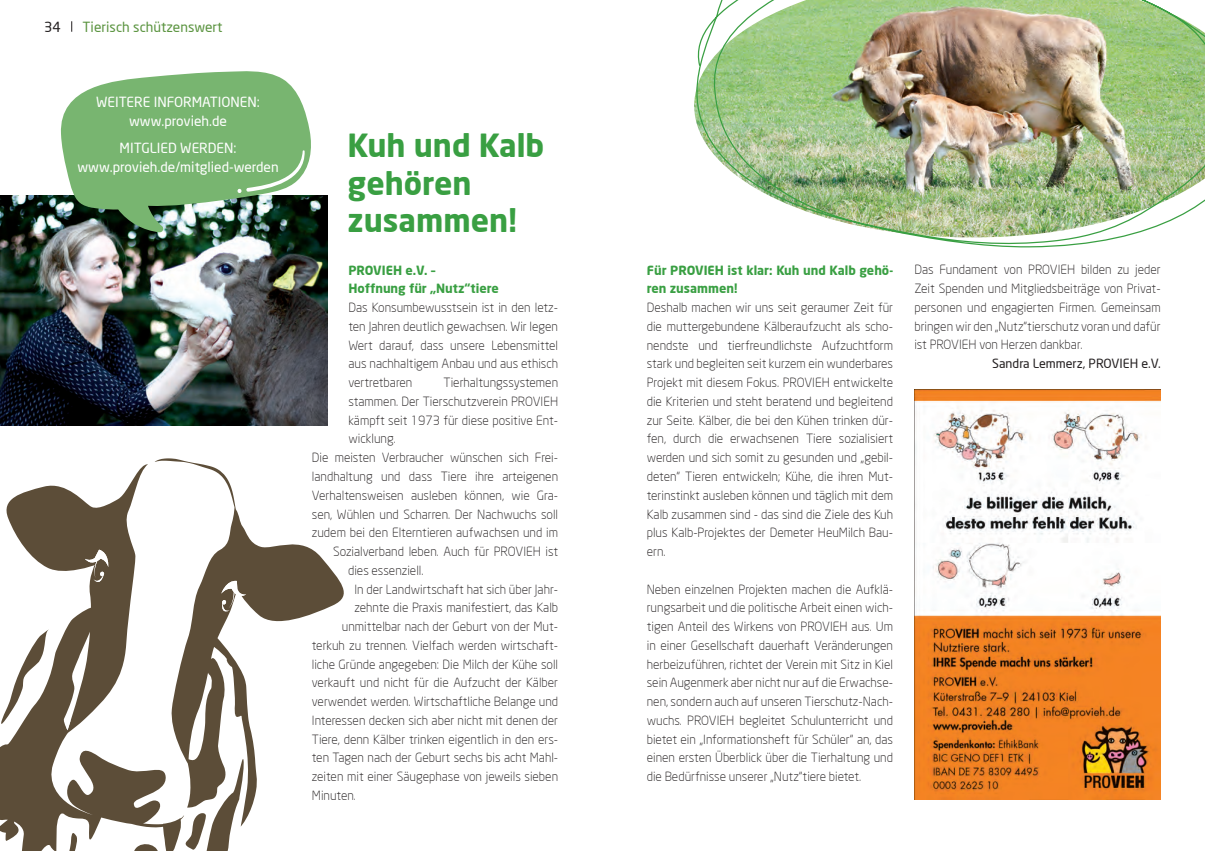
<style>
.page{position:relative;width:1205px;height:851px;background:#fff}
.page>*{position:absolute;margin:0;border:0;box-sizing:border-box;transform-origin:0 0}
.t1{font:700 31.25px/37.5px "Neo Sans";color:#399f42}
.t2{font:13.75px/18.8px "Neo Sans";color:#fff;text-align:center}
.t3{font:13.75px "Neo Sans";color:#5b9440}
.t4{font:13.75px "Neo Sans";color:#231f20}
.t5{font:300 12.5px/18.8px "Neo Sans";color:#231f20;text-align:justify}
.t6{font:700 12.5px/18.8px "Neo Sans";color:#399f42}
.t7{font:12.5px "Neo Sans";color:#231f20}
</style>
<div class="page">
<img style="left:914px;top:390px;width:246px;height:409px">
<img style="left:0;top:195px;width:327px;height:230px">
<svg style="left:0;top:464px;width:148px;height:386px;fill:#5c4d38"></svg>
<svg style="left:66px;top:719px;width:5px;height:11px"></svg>
<svg style="left:155px;top:458px;width:189px;height:363px"></svg>
<svg style="left:85px;top:549px;width:24px;height:39px"></svg>
<svg style="left:221px;top:580px;width:25px;height:36px"></svg>
<svg style="left:0;top:626px;width:52px;height:106px"></svg>
<svg style="left:62px;top:829px;width:21px;height:21px"></svg>
<svg style="left:0;top:817px;width:13px;height:33px"></svg>
<svg style="left:130px;top:753px;width:115px;height:97px"></svg>
<svg style="left:59px;top:71px;width:254px;height:161px;background:#7dac79"></svg>
<svg style="left:237px;top:150px;width:69px;height:43px"></svg>
<img style="left:694px;top:0;width:511px;height:247px">
<p class="t4" style="left:44px;top:18px;width:18px">34</p>
<p class="t3" style="left:83px;top:18px;width:141px">Tierisch schützenswert</p>
<p class="t2" style="left:96px;top:92px;width:165px">WEITERE INFORMATIONEN: www.provieh.de</p>
<p class="t2" style="left:77px;top:138px;width:203px">MITGLIED WERDEN: www.provieh.de/mitglied-werden</p>
<h1 class="t1" style="left:348px;top:126px;width:198px">Kuh und Kalb gehören zusammen!</h1>
<p class="t6" style="left:348px;top:260px;width:152px">PROVIEH e.V. –<br>Hoffnung für „Nutz“tiere</p>
<p class="t5" style="left:348px;top:298px;width:211px">Das Konsumbewusstsein ist in den letz&shy;ten Jahren deutlich gewachsen. Wir legen Wert darauf, dass unsere Lebensmittel aus nachhaltigem Anbau und aus ethisch vertretbaren</p>
<p class="t5" style="left:444px;top:373px;width:116px">Tierhaltungssystemen</p>
<p class="t5" style="left:348px;top:392px;width:211px">stammen. Der Tierschutzverein PROVIEH</p>
<p class="t5" style="left:348px;top:410px;width:211px">kämpft seit 1973 für diese positive Ent-</p>
<p class="t5" style="left:348px;top:429px;width:49px">wicklung.</p>
<p class="t5" style="left:312px;top:448px;width:248px">Die meisten Verbraucher wünschen sich Frei-</p>
<p class="t5" style="left:312px;top:467px;width:248px">landhaltung und dass Tiere ihre arteigenen</p>
<p class="t5" style="left:312px;top:485px;width:248px">Verhaltensweisen ausleben können, wie Gra-</p>
<p class="t5" style="left:312px;top:504px;width:248px">sen, Wühlen und Scharren. Der Nachwuchs soll</p>
<p class="t5" style="left:312px;top:523px;width:248px">zudem bei den Elterntieren aufwachsen und im</p>
<p class="t5" style="left:333px;top:542px;width:227px">Sozialverband leben. Auch für PROVIEH ist</p>
<p class="t5" style="left:348px;top:560px;width:77px">dies essenziell.</p>
<p class="t5" style="left:354px;top:579px;width:205px">In der Landwirtschaft hat sich über Jahr-</p>
<p class="t5" style="left:354px;top:598px;width:205px">zehnte die Praxis manifestiert, das Kalb</p>
<p class="t5" style="left:342px;top:617px;width:218px">unmittelbar nach der Geburt von der Mut-</p>
<p class="t5" style="left:312px;top:635px;width:248px">terkuh zu trennen. Vielfach werden wirtschaft-</p>
<p class="t5" style="left:312px;top:654px;width:248px">liche Gründe angegeben: Die Milch der Kühe soll</p>
<p class="t5" style="left:312px;top:673px;width:248px">verkauft und nicht für die Aufzucht der Kälber</p>
<p class="t5" style="left:312px;top:692px;width:248px">verwendet werden. Wirtschaftliche Belange und</p>
<p class="t5" style="left:312px;top:710px;width:248px">Interessen decken sich aber nicht mit denen der</p>
<p class="t5" style="left:312px;top:729px;width:248px">Tiere, denn Kälber trinken eigentlich in den ers-</p>
<p class="t5" style="left:312px;top:748px;width:248px">ten Tagen nach der Geburt sechs bis acht Mahl-</p>
<p class="t5" style="left:312px;top:767px;width:248px">zeiten mit einer Säugephase von jeweils sieben</p>
<p class="t5" style="left:312px;top:785px;width:46px">Minuten.</p>
<p class="t6" style="left:647px;top:260px;width:248px">Für PROVIEH ist klar: Kuh und Kalb gehö&shy;ren zusammen!</p>
<p class="t5" style="left:647px;top:298px;width:248px">Deshalb machen wir uns seit geraumer Zeit für die muttergebundene Kälberaufzucht als scho&shy;nendste und tierfreundlichste Aufzuchtform stark und begleiten seit kurzem ein wunderbares Projekt mit diesem Fokus. PROVIEH entwickelte die Kriterien und steht beratend und begleitend zur Seite. Kälber, die bei den Kühen trinken dür&shy;fen, durch die erwachsenen Tiere sozialisiert werden und sich somit zu gesunden und „gebil&shy;deten“ Tieren entwickeln; Kühe, die ihren Mut&shy;terinstinkt ausleben können und täglich mit dem Kalb zusammen sind - das sind die Ziele des Kuh plus Kalb-Projektes der Demeter HeuMilch Bau&shy;ern.</p>
<p class="t5" style="left:647px;top:579px;width:248px">Neben einzelnen Projekten machen die Aufklä&shy;rungsarbeit und die politische Arbeit einen wich&shy;tigen Anteil des Wirkens von PROVIEH aus. Um in einer Gesellschaft dauerhaft Veränderungen herbeizuführen, richtet der Verein mit Sitz in Kiel sein Augenmerk aber nicht nur auf die Erwachse&shy;nen, sondern auch auf unseren Tierschutz-Nach&shy;wuchs. PROVIEH begleitet Schulunterricht und bietet ein „Informationsheft für Schüler“ an, das einen ersten Überblick über die Tierhaltung und die Bedürfnisse unserer „Nutz“tiere bietet.</p>
<p class="t5" style="left:914px;top:260px;width:248px">Das Fundament von PROVIEH bilden zu jeder Zeit Spenden und Mitgliedsbeiträge von Privat&shy;personen und engagierten Firmen. Gemeinsam bringen wir den „Nutz“tierschutz voran und dafür ist PROVIEH von Herzen dankbar.</p>
<p class="t7" style="left:992px;top:356px;width:170px">Sandra Lemmerz, PROVIEH e.V.</p>
</div>
